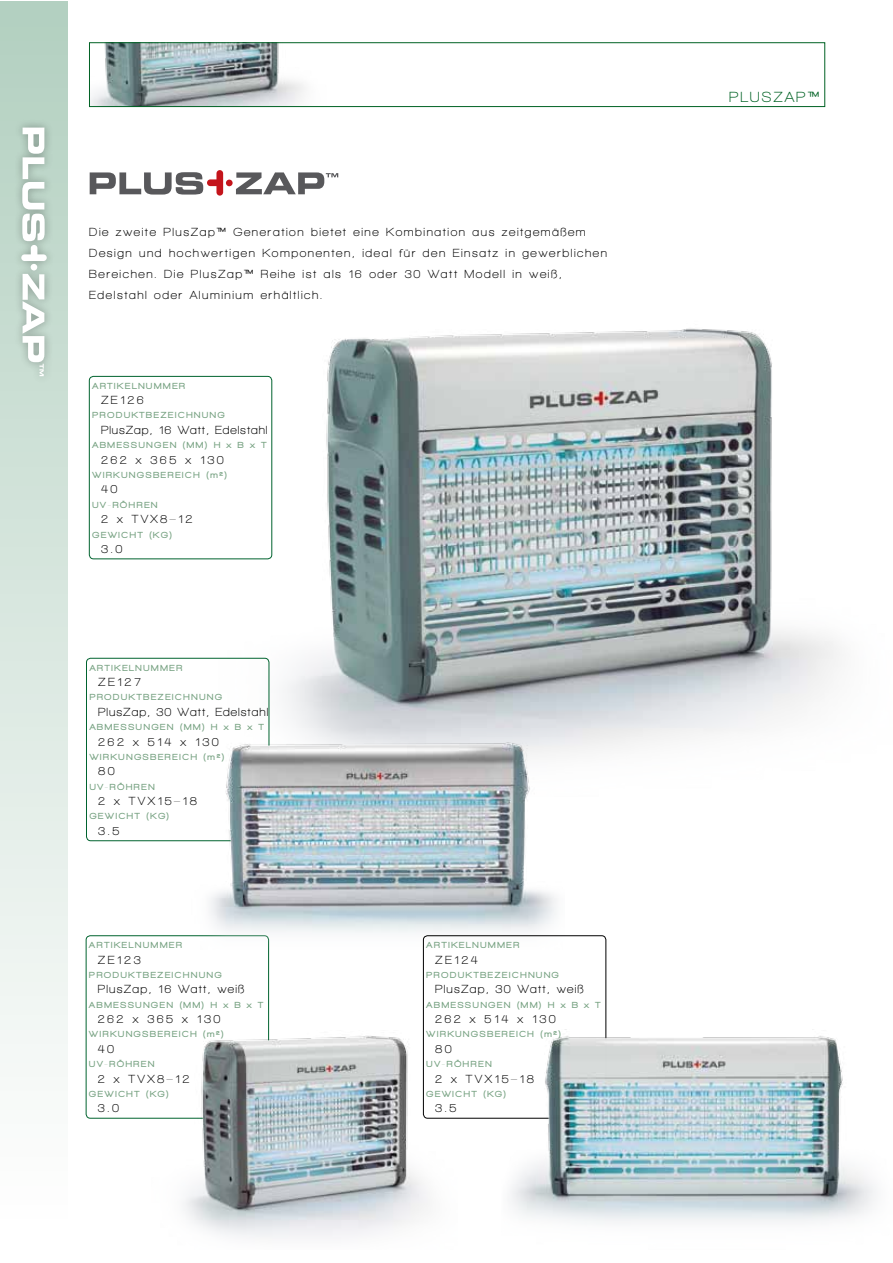
<style>
.page{position:relative;width:893px;height:1263px;background:#fff}
.page>*{position:absolute;margin:0;border:0;box-sizing:border-box;transform-origin:0 0}
.t1{font:700 15px "Walkway";letter-spacing:.13em;color:#006224}
.t2{font:700 12px/21px "Walkway";letter-spacing:.13em;color:#000}
.t3{font:700 12px "Walkway";letter-spacing:.2em;color:#000}
.t4{font:700 12px "Walkway";letter-spacing:.1em;color:#000}
.t5{font:700 12px "Walkway";letter-spacing:.075em;color:#000}
.t6{font:700 12px "Walkway";letter-spacing:.08em;color:#000}
.t7{font:900 9px "Walkway";letter-spacing:.2em;color:#77a282}
</style>
<div class="page">
<div style="left:0;top:1px;width:68px;height:1262px;background:linear-gradient(to bottom,#b2cfc0,#fff)"></div>
<img style="left:202px;top:328px;width:639px;height:424px">
<img style="left:91px;top:45px;width:214px;height:60px">
<div style="left:89px;top:43px;width:736px;height:64px;border:1px solid #006224"></div>
<div style="left:89px;top:376px;width:183px;height:183px;border:1px solid #00632f;border-radius:4px"></div>
<div style="left:86px;top:935px;width:183px;height:183px;border:1px solid #00632f;border-radius:4px"></div>
<svg style="left:236px;top:172px;width:102px;height:22px"></svg>
<svg style="left:90px;top:170px;width:133px;height:26px"></svg>
<div style="left:226px;top:180px;width:7px;height:6px;background:#c4141b;border-radius:50%"></div>
<img style="left:151px;top:1030px;width:306px;height:208px">
<div style="left:13px;top:119px;width:42px;height:266px;background:#000;opacity:.3"></div>
<svg style="left:21px;top:128px;width:26px;height:248px"></svg>
<div style="left:86px;top:658px;width:183px;height:183px;border:1px solid #00632f;border-radius:4px"></div>
<img style="left:192px;top:734px;width:373px;height:215px">
<div style="left:423px;top:935px;width:183px;height:183px;border:1px solid #000;border-radius:4px"></div>
<img style="left:502px;top:1029px;width:374px;height:194px">
<p class="t2" style="left:89px;top:221px;width:519px">Die zweite PlusZap™ Generation bietet eine Kombination aus zeitgemäßem Design und hochwertigen Komponenten, ideal für den Einsatz in gewerblichen Bereichen. Die PlusZap™ Reihe ist als 16 oder 30 Watt Modell in weiß, Edelstahl oder Aluminium erhältlich.</p>
<p class="t7" style="left:93px;top:381px;width:94px">ARTIKELNUMMER</p>
<h2 class="t2" style="left:101px;top:389px;width:44px">ZE126</h2>
<p class="t7" style="left:93px;top:411px;width:134px">PRODUKTBEZEICHNUNG</p>
<h2 class="t5" style="left:101px;top:423px;width:168px">PlusZap, 16 Watt, Edelstahl</h2>
<p class="t7" style="left:93px;top:440px;width:175px">ABMESSUNGEN (MM) H x B x T</p>
<h2 class="t3" style="left:101px;top:453px;width:124px">262 x 365 x 130</h2>
<p class="t7" style="left:93px;top:470px;width:136px">WIRKUNGSBEREICH (m²)</p>
<h2 class="t2" style="left:101px;top:479px;width:18px">40</h2>
<p class="t7" style="left:93px;top:500px;width:66px">UV-RÖHREN</p>
<h2 class="t2" style="left:101px;top:508px;width:93px">2 x TVX8–12</h2>
<p class="t7" style="left:93px;top:530px;width:81px">GEWICHT (KG)</p>
<h2 class="t2" style="left:101px;top:538px;width:23px">3.0</h2>
<p class="t7" style="left:90px;top:663px;width:94px">ARTIKELNUMMER</p>
<h2 class="t2" style="left:98px;top:671px;width:44px">ZE127</h2>
<p class="t7" style="left:90px;top:692px;width:134px">PRODUKTBEZEICHNUNG</p>
<h2 class="t6" style="left:98px;top:705px;width:172px">PlusZap, 30 Watt, Edelstahl</h2>
<p class="t7" style="left:90px;top:722px;width:175px">ABMESSUNGEN (MM) H x B x T</p>
<h2 class="t3" style="left:98px;top:735px;width:122px">262 x 514 x 130</h2>
<p class="t7" style="left:90px;top:752px;width:136px">WIRKUNGSBEREICH (m²)</p>
<h2 class="t2" style="left:98px;top:761px;width:18px">80</h2>
<p class="t7" style="left:90px;top:782px;width:66px">UV-RÖHREN</p>
<h2 class="t2" style="left:98px;top:790px;width:100px">2 x TVX15–18</h2>
<p class="t7" style="left:90px;top:811px;width:81px">GEWICHT (KG)</p>
<h2 class="t2" style="left:98px;top:820px;width:23px">3.5</h2>
<p class="t7" style="left:89px;top:940px;width:94px">ARTIKELNUMMER</p>
<h2 class="t2" style="left:98px;top:949px;width:44px">ZE123</h2>
<p class="t7" style="left:89px;top:970px;width:134px">PRODUKTBEZEICHNUNG</p>
<h2 class="t4" style="left:98px;top:983px;width:148px">PlusZap, 16 Watt, weiß</h2>
<p class="t7" style="left:89px;top:1000px;width:175px">ABMESSUNGEN (MM) H x B x T</p>
<h2 class="t3" style="left:98px;top:1012px;width:124px">262 x 365 x 130</h2>
<p class="t7" style="left:89px;top:1029px;width:136px">WIRKUNGSBEREICH (m²)</p>
<h2 class="t2" style="left:98px;top:1038px;width:18px">40</h2>
<p class="t7" style="left:89px;top:1059px;width:66px">UV-RÖHREN</p>
<h2 class="t2" style="left:98px;top:1068px;width:93px">2 x TVX8–12</h2>
<p class="t7" style="left:89px;top:1089px;width:81px">GEWICHT (KG)</p>
<h2 class="t2" style="left:98px;top:1098px;width:23px">3.0</h2>
<p class="t7" style="left:427px;top:940px;width:94px">ARTIKELNUMMER</p>
<h2 class="t2" style="left:435px;top:949px;width:44px">ZE124</h2>
<p class="t7" style="left:427px;top:970px;width:134px">PRODUKTBEZEICHNUNG</p>
<h2 class="t4" style="left:435px;top:983px;width:150px">PlusZap, 30 Watt, weiß</h2>
<p class="t7" style="left:427px;top:1000px;width:175px">ABMESSUNGEN (MM) H x B x T</p>
<h2 class="t3" style="left:435px;top:1012px;width:122px">262 x 514 x 130</h2>
<p class="t7" style="left:427px;top:1029px;width:136px">WIRKUNGSBEREICH (m²)</p>
<h2 class="t2" style="left:435px;top:1038px;width:18px">80</h2>
<p class="t7" style="left:427px;top:1059px;width:66px">UV-RÖHREN</p>
<h2 class="t2" style="left:435px;top:1068px;width:100px">2 x TVX15–18</h2>
<p class="t7" style="left:427px;top:1089px;width:81px">GEWICHT (KG)</p>
<h2 class="t2" style="left:435px;top:1098px;width:23px">3.5</h2>
<h1 class="t1" style="left:729px;top:89px;width:92px">PLUSZAP™</h1>
</div>
